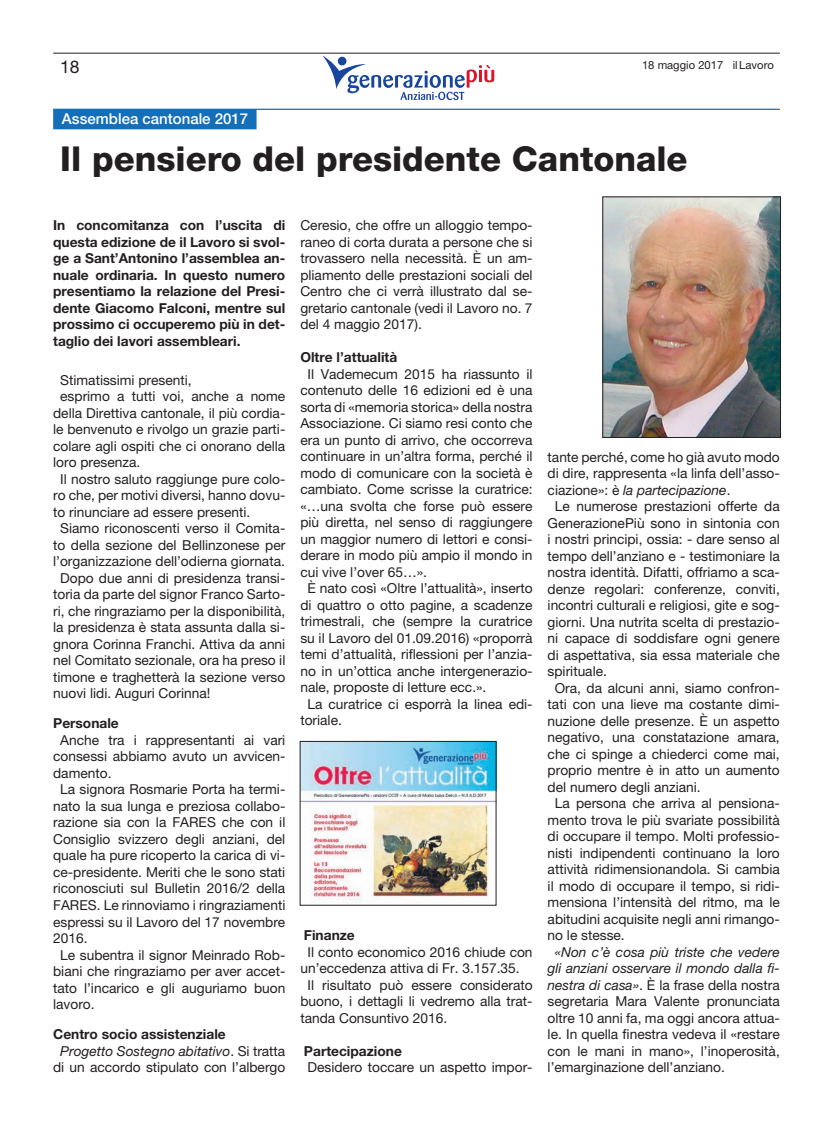
<style>
.page{position:relative;width:833px;height:1134px;background:#fff}
.page>*{position:absolute;margin:0;border:0;box-sizing:border-box;transform-origin:0 0}
.t1{font:800 34.38px "Helvetica Neue LT Pro";color:#231f20}
.t2{font:17.5px "Helvetica Neue LT Pro";color:#231f20}
.Incipit_-_AAPI{font:500 15px "Helvetica Neue LT Pro";color:#fff}
.Paragrafo_base_AAPI{font:13.75px/16.5px "Helvetica Neue LT Pro";color:#231f20;text-align:justify}
.Sommario_articolo{font:700 13.75px/16.5px "Helvetica Neue LT Pro";color:#231f20;text-align:justify}
.Paragrafo_base_AAPI-2{font:700 13.75px "Helvetica Neue LT Pro";color:#231f20}
.Titolini_dentro_arti{font:700 13.75px "Helvetica Neue LT Pro";color:#231f20}
.t3{font:11.25px "Helvetica Neue LT Pro";color:#231f20}
.s1{font-style:italic}
</style>
<div class="page">
<svg style="left:322px;top:55px;width:172px;height:45px"></svg>
<hr style="left:53px;top:109px;width:727px;height:1px;background:#146eb8">
<div style="left:53px;top:109px;width:203px;height:20px;background:#146eb8"></div>
<img style="left:604px;top:199px;width:174px;height:237px">
<div style="left:602px;top:197px;width:178px;height:241px;border:1px solid #231f20"></div>
<img style="left:302px;top:743px;width:192px;height:160px">
<hr style="left:53px;top:53px;width:727px;height:1px;background:#231f20">
<p class="t2" style="left:60px;top:56px;width:21px">18</p>
<p class="t3" style="left:642px;top:58px;width:133px">18 maggio 2017 il Lavoro</p>
<p class="Incipit_-_AAPI" style="left:62px;top:110px;width:188px">Assemblea cantonale 2017</p>
<p class="t1" style="left:60px;top:138px;width:629px">Il pensiero del presidente Cantonale</p>
<p class="Sommario_articolo" style="left:53px;top:217px;width:234px">In concomitanza con l’uscita di questa edizione de il Lavoro si svol&shy;ge a Sant’Antonino l’assemblea an&shy;nuale ordinaria. In questo numero presentiamo la relazione del Presi&shy;dente Giacomo Falconi, mentre sul prossimo ci occuperemo più in det&shy;taglio dei lavori assembleari.</p>
<p class="Paragrafo_base_AAPI" style="left:60px;top:372px;width:133px">Stimatissimi presenti,</p>
<p class="Paragrafo_base_AAPI" style="left:53px;top:388px;width:234px;text-indent:7px">esprimo a tutti voi, anche a nome della Direttiva cantonale, il più cordia&shy;le benvenuto e rivolgo un grazie parti&shy;colare agli ospiti che ci onorano della loro presenza.</p>
<p class="Paragrafo_base_AAPI" style="left:53px;top:471px;width:234px;text-indent:7px">Il nostro saluto raggiunge pure colo&shy;ro che, per motivi diversi, hanno dovu&shy;to rinunciare ad essere presenti.</p>
<p class="Paragrafo_base_AAPI" style="left:53px;top:520px;width:234px;text-align:center">Siamo riconoscenti verso il Comita&shy;to della sezione del Bellinzonese per l’organizzazione dell’odierna giornata.</p>
<p class="Paragrafo_base_AAPI" style="left:53px;top:570px;width:234px;text-indent:7px">Dopo due anni di presidenza transi&shy;toria da parte del signor Franco Sarto&shy;ri, che ringraziamo per la disponibilità, la presidenza è stata assunta dalla si&shy;gnora Corinna Franchi. Attiva da anni nel Comitato sezionale, ora ha preso il timone e traghetterà la sezione verso nuovi lidi. Auguri Corinna!</p>
<p class="Titolini_dentro_arti" style="left:53px;top:715px;width:67px">Personale</p>
<p class="Paragrafo_base_AAPI" style="left:53px;top:732px;width:234px;text-indent:7px">Anche tra i rappresentanti ai vari consessi abbiamo avuto un avvicen&shy;damento.</p>
<p class="Paragrafo_base_AAPI" style="left:53px;top:781px;width:234px;text-indent:7px">La signora Rosmarie Porta ha termi&shy;nato la sua lunga e preziosa collabo&shy;razione sia con la FARES che con il Consiglio svizzero degli anziani, del quale ha pure ricoperto la carica di vi&shy;ce-presidente. Meriti che le sono stati riconosciuti sul Bulletin 2016/2 della FARES. Le rinnoviamo i ringraziamenti espressi su il Lavoro del 17 novembre 2016.</p>
<p class="Paragrafo_base_AAPI" style="left:53px;top:946px;width:234px;text-indent:7px">Le subentra il signor Meinrado Rob&shy;biani che ringraziamo per aver accet&shy;tato l’incarico e gli auguriamo buon lavoro.</p>
<p class="Titolini_dentro_arti" style="left:53px;top:1025px;width:174px">Centro socio assistenziale</p>
<p class="Paragrafo_base_AAPI" style="left:53px;top:1042px;width:234px;text-align:center"><span class="s1">Progetto Sostegno abitativo</span>. Si tratta di un accordo stipulato con l’albergo</p>
<p class="Paragrafo_base_AAPI" style="left:300px;top:217px;width:234px">Ceresio, che offre un alloggio tempo&shy;raneo di corta durata a persone che si trovassero nella necessità. È un am&shy;pliamento delle prestazioni sociali del Centro che ci verrà illustrato dal se&shy;gretario cantonale (vedi il Lavoro no. 7 del 4 maggio 2017).</p>
<p class="Paragrafo_base_AAPI-2" style="left:300px;top:349px;width:98px">Oltre l’attualità</p>
<p class="Paragrafo_base_AAPI" style="left:300px;top:366px;width:234px;text-indent:7px">Il Vademecum 2015 ha riassunto il contenuto delle 16 edizioni ed è una sorta di «memoria storica» della nostra Associazione. Ci siamo resi conto che era un punto di arrivo, che occorreva continuare in un’altra forma, perché il modo di comunicare con la società è cambiato. Come scrisse la curatrice: «…una svolta che forse può essere più diretta, nel senso di raggiungere un maggior numero di lettori e consi&shy;derare in modo più ampio il mondo in cui vive l’over 65…».</p>
<p class="Paragrafo_base_AAPI" style="left:300px;top:580px;width:234px;text-indent:7px">È nato così «Oltre l’attualità», inserto di quattro o otto pagine, a scadenze trimestrali, che (sempre la curatrice su il Lavoro del 01.09.2016) «proporrà temi d’attualità, riflessioni per l’anzia&shy;no in un’ottica anche intergenerazio&shy;nale, proposte di letture ecc.».</p>
<p class="Paragrafo_base_AAPI" style="left:300px;top:696px;width:234px;text-indent:7px">La curatrice ci esporrà la linea edi&shy;toriale.</p>
<p class="Paragrafo_base_AAPI-2" style="left:304px;top:926px;width:52px">Finanze</p>
<p class="Paragrafo_base_AAPI" style="left:300px;top:943px;width:234px;text-indent:7px">Il conto economico 2016 chiude con un’eccedenza attiva di Fr. 3.157.35.</p>
<p class="Paragrafo_base_AAPI" style="left:300px;top:976px;width:234px;text-indent:7px">Il risultato può essere considerato buono, i dettagli li vedremo alla trat&shy;tanda Consuntivo 2016.</p>
<p class="Paragrafo_base_AAPI-2" style="left:304px;top:1042px;width:100px">Partecipazione</p>
<p class="Paragrafo_base_AAPI" style="left:307px;top:1059px;width:227px">Desidero toccare un aspetto impor-</p>
<p class="Paragrafo_base_AAPI" style="left:547px;top:448px;width:234px">tante perché, come ho già avuto modo di dire, rappresenta «la linfa dell’asso&shy;ciazione»: è <span class="s1">la partecipazione</span>.</p>
<p class="Paragrafo_base_AAPI" style="left:547px;top:498px;width:234px;text-indent:7px">Le numerose prestazioni offerte da GenerazionePiù sono in sintonia con i nostri principi, ossia: - dare senso al tempo dell’anziano e - testimoniare la nostra identità. Difatti, offriamo a sca&shy;denze regolari: conferenze, conviti, incontri culturali e religiosi, gite e sog&shy;giorni. Una nutrita scelta di prestazio&shy;ni capace di soddisfare ogni genere di aspettativa, sia essa materiale che spirituale.</p>
<p class="Paragrafo_base_AAPI" style="left:547px;top:679px;width:234px;text-indent:7px">Ora, da alcuni anni, siamo confron&shy;tati con una lieve ma costante dimi&shy;nuzione delle presenze. È un aspetto negativo, una constatazione amara, che ci spinge a chiederci come mai, proprio mentre è in atto un aumento del numero degli anziani.</p>
<p class="Paragrafo_base_AAPI" style="left:547px;top:795px;width:234px;text-indent:7px">La persona che arriva al pensiona&shy;mento trova le più svariate possibilità di occupare il tempo. Molti professio&shy;nisti indipendenti continuano la loro attività ridimensionandola. Si cambia il modo di occupare il tempo, si ridi&shy;mensiona l’intensità del ritmo, ma le abitudini acquisite negli anni rimango&shy;no le stesse.</p>
<p class="Paragrafo_base_AAPI" style="left:547px;top:943px;width:234px;text-indent:7px"><span class="s1">«Non c’è cosa più triste che vedere gli anziani osservare il mondo dalla fi&shy;nestra di casa»</span>. È la frase della nostra segretaria Mara Valente pronunciata oltre 10 anni fa, ma oggi ancora attua&shy;le. In quella finestra vedeva il «restare con le mani in mano», l’inoperosità, l’emarginazione dell’anziano.</p>
</div>
